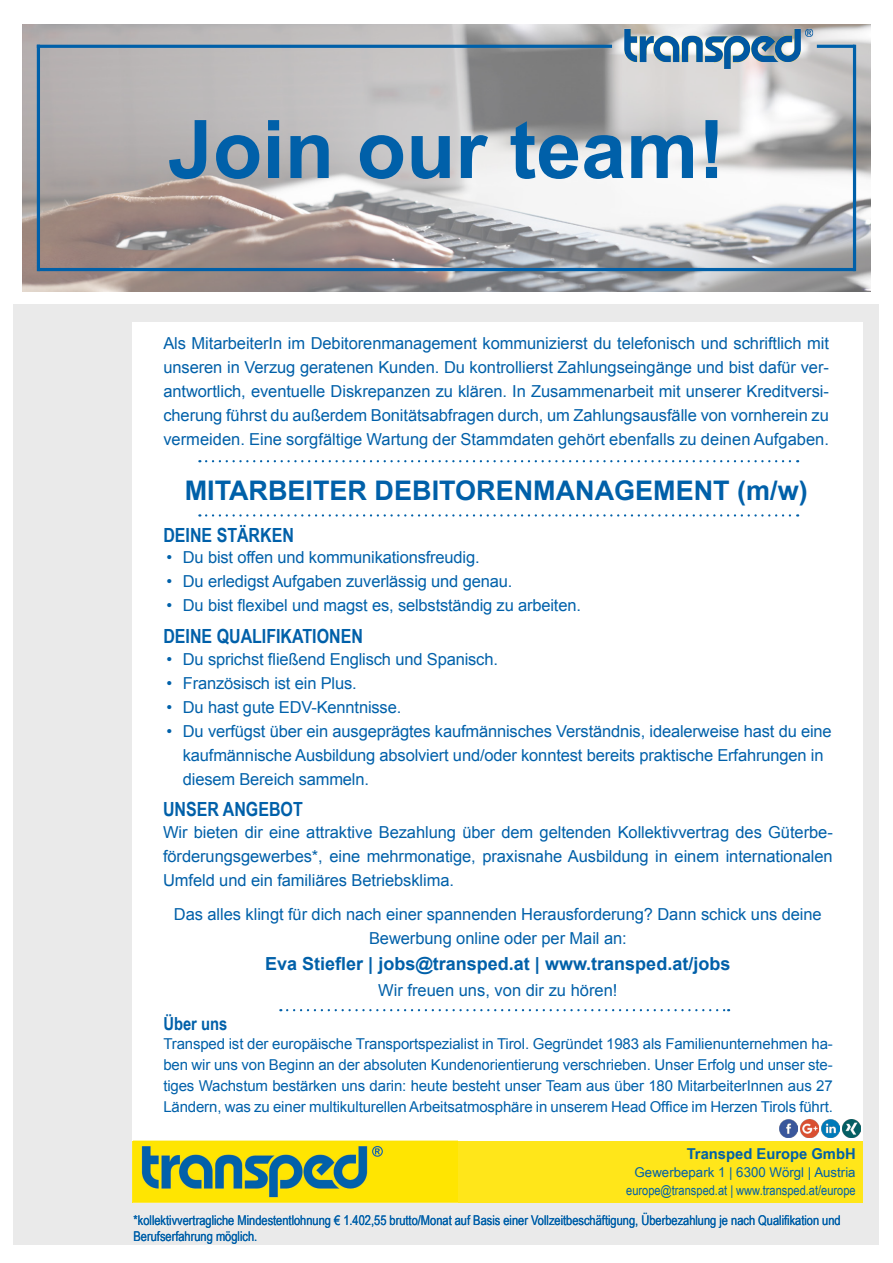
<style>
.page{position:relative;width:893px;height:1263px;background:#fff}
.page>*{position:absolute;margin:0;border:0;box-sizing:border-box;transform-origin:0 0}
.t1{font:700 80.85px "Arial";color:#0060a9}
.t2{font:700 27px "Arial";color:#0060a9}
.t3{font:700 19.5px "Arial Narrow";color:#0060a9}
.t4{font:700 18px "Arial";color:#0060a9}
.t5{font:700 18px "Arial Narrow";color:#0060a9}
.t6{font:16.5px/24px "Arial";letter-spacing:-.005em;color:#0060a9;text-align:justify}
.t7{font:16.5px/24px "Arial";letter-spacing:-.01em;color:#0161aa}
.t8{font:15px/21px "Arial";letter-spacing:-.01em;color:#0161aa;text-align:justify}
.t9{font:700 15px "Arial Narrow";color:#0060a9;scale:1.2 1}
.t10{font:13.5px/16.2px "Arial Narrow";color:#0060a9}
.t11{font:13.5px/18px "Arial Narrow";color:#0060a9;text-align:right;scale:1.2 1}
.s1{color:#0060a9}
</style>
<div class="page">
<div style="left:14px;top:304px;width:865px;height:940px;background:#eaeaea"></div>
<div style="left:132px;top:322px;width:731px;height:880px;background:#fff"></div>
<div style="left:132px;top:1141px;width:731px;height:61px;background:#ffe61a"></div>
<img style="left:134px;top:1140px;width:323px;height:63px">
<svg style="left:287px;top:1009px;width:442px;height:2px"></svg>
<img style="left:779px;top:1120px;width:18px;height:18px">
<img style="left:800px;top:1119px;width:18px;height:18px">
<img style="left:821px;top:1119px;width:18px;height:18px">
<img style="left:842px;top:1119px;width:18px;height:18px">
<img style="left:23px;top:25px;width:847px;height:267px">
<hr style="left:37px;top:45px;width:3px;height:226px;background:#0060a9">
<hr style="left:853px;top:45px;width:3px;height:226px;background:#0060a9">
<hr style="left:38px;top:268px;width:817px;height:3px;background:#0060a9">
<hr style="left:37px;top:45px;width:575px;height:3px;background:#0060a9">
<img style="left:622px;top:25px;width:195px;height:48px">
<hr style="left:817px;top:45px;width:37px;height:3px;background:#0060a9">
<svg style="left:206px;top:514px;width:592px;height:3px"></svg>
<svg style="left:206px;top:460px;width:592px;height:2px"></svg>
<p class="t1" style="left:168px;top:96px;width:559px">Join our team!</p>
<p class="t6" style="left:163px;top:331px;width:667px">Als MitarbeiterIn im Debitorenmanagement kommunizierst du telefonisch und schriftlich mit unseren in Verzug geratenen Kunden. Du kontrollierst Zahlungseingänge und bist dafür ver&shy;antwortlich, eventuelle Diskrepanzen zu klären. In Zusammenarbeit mit unserer Kreditversi&shy;cherung führst du außerdem Bonitätsabfragen durch, um Zahlungsausfälle von vornherein zu vermeiden. Eine sorgfältige Wartung der Stammdaten gehört ebenfalls zu deinen Aufgaben.</p>
<p class="t2" style="left:185px;top:472px;width:624px">MITARBEITER DEBITORENMANAGEMENT (m/w)</p>
<p class="t3" style="left:163px;top:520px;width:132px">DEINE STÄRKEN</p>
<p class="t7" style="left:166px;top:545px;width:315px">• Du bist offen und kommunikationsfreudig.</p>
<p class="t7" style="left:166px;top:569px;width:348px">• Du erledigst Aufgaben zuverlässig und genau.</p>
<p class="t7" style="left:166px;top:593px;width:416px">• Du bist flexibel und magst es, selbstständig zu arbeiten.</p>
<p class="t3" style="left:163px;top:621px;width:201px">DEINE QUALIFIKATIONEN</p>
<p class="t7" style="left:166px;top:647px;width:333px">• Du sprichst fließend Englisch und Spanisch.</p>
<p class="t7" style="left:166px;top:671px;width:192px">• Französisch ist ein Plus.</p>
<p class="t7" style="left:166px;top:695px;width:236px">• Du hast gute EDV-Kenntnisse.</p>
<p class="t7" style="left:183px;top:719px;width:650px;text-indent:-16px">• Du verfügst über ein ausgeprägtes kaufmännisches Verständnis, idealerweise hast du eine kaufmännische Ausbildung absolviert und/oder konntest bereits praktische Erfahrungen in diesem Bereich sammeln.</p>
<p class="t3" style="left:163px;top:794px;width:141px">UNSER ANGEBOT</p>
<p class="t6" style="left:163px;top:820px;width:671px">Wir bieten dir eine attraktive Bezahlung über dem geltenden Kollektivvertrag des Güterbe&shy;förderungsgewerbes*, eine mehrmonatige, praxisnahe Ausbildung in einem internationalen Umfeld und ein familiäres Betriebsklima.</p>
<p class="t6" style="left:174px;top:903px;width:649px;text-align:center">Das alles klingt für dich nach einer spannenden Herausforderung? Dann schick uns deine<br>Bewerbung online oder per Mail an:</p>
<p class="t6" style="left:378px;top:979px;width:241px">Wir freuen uns, von dir zu hören!</p>
<p class="t4" style="left:265px;top:952px;width:467px">Eva Stiefler | jobs@transped.at | www.transped.at/jobs</p>
<p class="t5" style="left:163px;top:1010px;width:65px">Über uns</p>
<p class="t8" style="left:163px;top:1033px;width:671px"><span class="s1">Transped ist der europäische Transportspezialist in Tirol. Gegründet 1983 als Familienunternehmen</span> ha&shy;ben wir uns von Beginn an der absoluten Kundenorientierung verschrieben. Unser Erfolg und unser ste&shy;tiges Wachstum bestärken uns darin: heute besteht unser Team aus über 180 MitarbeiterInnen aus 27<br>Ländern, was zu einer multikulturellen Arbeitsatmosphäre in unserem Head Office im Herzen Tirols führt.</p>
<p class="t9" style="left:687px;top:1143px;width:142px">Transped Europe GmbH</p>
<p class="t11" style="left:626px;top:1163px;width:193px">Gewerbepark 1 | 6300 Wörgl | Austria europe@transped.at | www.transped.at/europe</p>
<p class="t10" style="left:134px;top:1212px;width:709px">*kollektivvertragliche Mindestentlohnung € 1.402,55 brutto/Monat auf Basis einer Vollzeitbeschäftigung, Überbezahlung je nach Qualifikation und<br>Berufserfahrung möglich.</p>
<p class="t10" style="left:544px;top:1212px;width:6px">ll</p>
</div>
